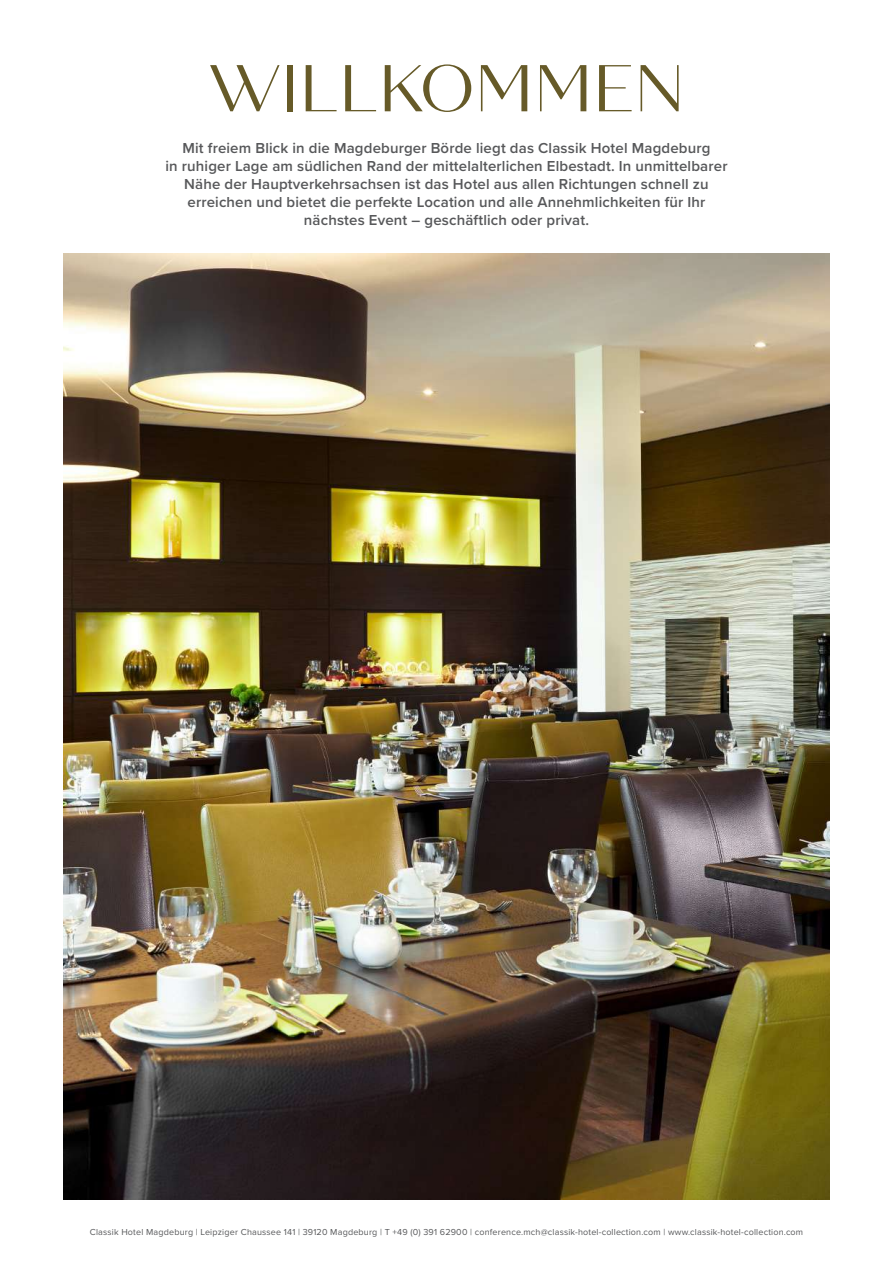
<style>
.page{position:relative;width:893px;height:1263px;background:#fff}
.page>*{position:absolute;margin:0;border:0;box-sizing:border-box;transform-origin:0 0}
.t1{font:66px "Quiche Sans";color:#665a28}
.t2{font:600 15px/18px "Proxima Nova";letter-spacing:.01em;color:#57585a;text-align:center}
.t3{font:9px "Proxima Nova";letter-spacing:.02em;color:#57585a}
</style>
<div class="page">
<img style="left:64px;top:254px;width:765px;height:945px">
<h1 class="t1" style="left:208px;top:50px;width:478px">WILLKOMMEN</h1>
<p class="t2" style="left:165px;top:139px;width:564px">Mit freiem Blick in die Magdeburger Börde liegt das Classik Hotel Magdeburg<br>in ruhiger Lage am südlichen Rand der mittelalterlichen Elbestadt. In unmittelbarer Nähe der Hauptverkehrsachsen ist das Hotel aus allen Richtungen schnell zu erreichen und bietet die perfekte Location und alle Annehmlichkeiten für Ihr nächstes Event – geschäftlich oder privat.</p>
<p class="t3" style="left:90px;top:1225px;width:715px">Classik Hotel Magdeburg | Leipziger Chaussee 141 | 39120 Magdeburg | T +49 (0) 391 62900 | conference.mch@classik-hotel-collection.com | www.classik-hotel-collection.com</p>
</div>
